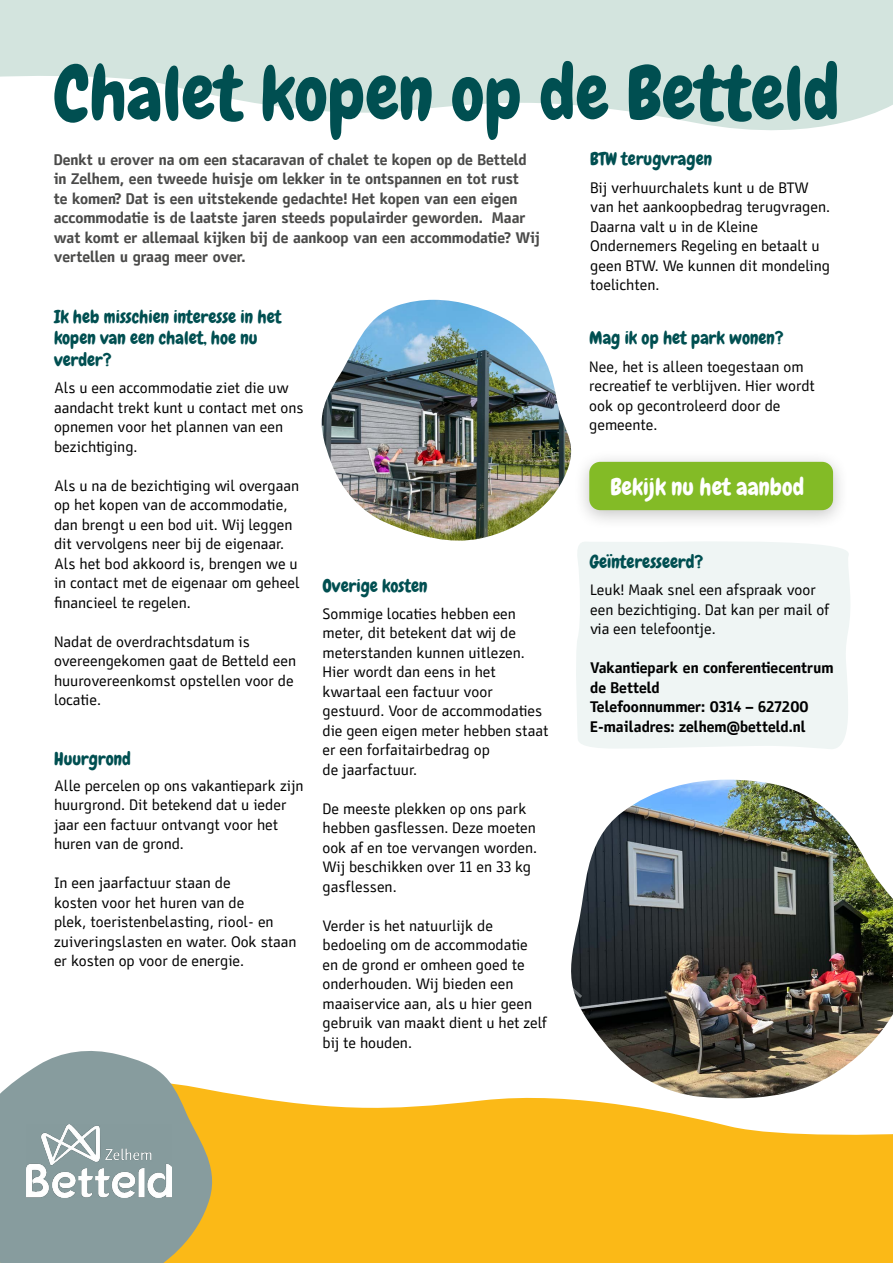
<style>
.page{position:relative;width:893px;height:1263px;background:#fff}
.page>*{position:absolute;margin:0;border:0;box-sizing:border-box;transform-origin:0 0}
.t1{font:74.4px "Chewy";color:#004f51}
.t2{font:23.55px "Chewy";color:#fff}
.t3{font:18px/21.6px "Chewy";color:#004f51}
.t4{font:15px/19.5px "Stat Display Pro";color:#000}
.t5{font:700 15px/19.5px "Stat Display Pro";color:#4a4a49}
.t6{font:700 15px/19.5px "Stat Display Pro";color:#000}
</style>
<div class="page">
<svg style="left:0;top:0;width:893px;height:131px;fill:#d3e4de"></svg>
<svg style="left:220px;top:1091px;width:673px;height:172px;fill:#fbb917"></svg>
<img style="left:321px;top:300px;width:251px;height:241px">
<div style="left:576px;top:542px;width:274px;height:207px;background:#eff5f4"></div>
<svg style="left:0;top:1051px;width:220px;height:212px;fill:#879c9e"></svg>
<img style="left:26px;top:1125px;width:146px;height:72px">
<div style="left:573px;top:449px;width:276px;height:81px;background:#000;opacity:.23"></div>
<div style="left:589px;top:462px;width:244px;height:48px;background:#83bb26;border-radius:11px"></div>
<img style="left:565px;top:780px;width:328px;height:321px">
<h1 class="t1" style="left:54px;top:46px;width:787px">Chalet kopen op de Betteld</h1>
<p class="t5" style="left:54px;top:150px;width:488px">Denkt u erover na om een stacaravan of chalet te kopen op de Betteld in Zelhem, een tweede huisje om lekker in te ontspannen en tot rust<br>te komen? Dat is een uitstekende gedachte! Het kopen van een eigen accommodatie is de laatste jaren steeds populairder geworden. Maar wat komt er allemaal kijken bij de aankoop van een accommodatie? Wij vertellen u graag meer over.</p>
<p class="t3" style="left:590px;top:148px;width:123px">BTW terugvragen</p>
<p class="t4" style="left:590px;top:178px;width:241px">Bij verhuurchalets kunt u de BTW van het aankoopbedrag terugvragen.<br>Daarna valt u in de Kleine<br>Ondernemers Regeling en betaalt u geen BTW. We kunnen dit mondeling toelichten.</p>
<p class="t3" style="left:54px;top:306px;width:229px">Ik heb misschien interesse in het kopen van een chalet, hoe nu verder?</p>
<p class="t4" style="left:54px;top:378px;width:251px">Als u een accommodatie ziet die uw aandacht trekt kunt u contact met ons opnemen voor het plannen van een bezichtiging.</p>
<p class="t4" style="left:54px;top:476px;width:247px">Als u na de bezichtiging wil overgaan op het kopen van de accommodatie, dan brengt u een bod uit. Wij leggen dit vervolgens neer bij de eigenaar.<br>Als het bod akkoord is, brengen we u in contact met de eigenaar om geheel financieel te regelen.</p>
<p class="t4" style="left:54px;top:632px;width:244px">Nadat de overdrachtsdatum is overeengekomen gaat de Betteld een huurovereenkomst opstellen voor de locatie.</p>
<p class="t3" style="left:54px;top:748px;width:78px">Huurgrond</p>
<p class="t4" style="left:54px;top:776px;width:251px">Alle percelen op ons vakantiepark zijn huurgrond. Dit betekend dat u ieder jaar een factuur ontvangt voor het huren van de grond.</p>
<p class="t4" style="left:54px;top:873px;width:244px">In een jaarfactuur staan de<br>kosten voor het huren van de<br>plek, toeristenbelasting, riool- en zuiveringslasten en water. Ook staan er kosten op voor de energie.</p>
<p class="t3" style="left:323px;top:575px;width:107px">Overige kosten</p>
<p class="t4" style="left:323px;top:604px;width:227px">Sommige locaties hebben een meter, dit betekent dat wij de meterstanden kunnen uitlezen.<br>Hier wordt dan eens in het kwartaal een factuur voor gestuurd. Voor de accommodaties die geen eigen meter hebben staat er een forfaitairbedrag op<br>de jaarfactuur.</p>
<p class="t4" style="left:323px;top:799px;width:216px">De meeste plekken op ons park hebben gasflessen. Deze moeten ook af en toe vervangen worden.<br>Wij beschikken over 11 en 33 kg gasflessen.</p>
<p class="t4" style="left:323px;top:916px;width:226px">Verder is het natuurlijk de bedoeling om de accommodatie en de grond er omheen goed te onderhouden. Wij bieden een maaiservice aan, als u hier geen gebruik van maakt dient u het zelf bij te houden.</p>
<p class="t3" style="left:589px;top:327px;width:196px">Mag ik op het park wonen?</p>
<p class="t4" style="left:589px;top:357px;width:227px">Nee, het is alleen toegestaan om recreatief te verblijven. Hier wordt ook op gecontroleerd door de gemeente.</p>
<h2 class="t2" style="left:610px;top:472px;width:195px">Bekijk nu het aanbod</h2>
<p class="t3" style="left:590px;top:551px;width:115px">Geïnteresseerd?</p>
<p class="t4" style="left:590px;top:580px;width:241px">Leuk! Maak snel een afspraak voor een bezichtiging. Dat kan per mail of via een telefoontje.</p>
<p class="t6" style="left:590px;top:658px;width:245px">Vakantiepark en conferentiecentrum de Betteld<br>Telefoonnummer: 0314 – 627200<br>E-mailadres: zelhem@betteld.nl</p>
</div>
